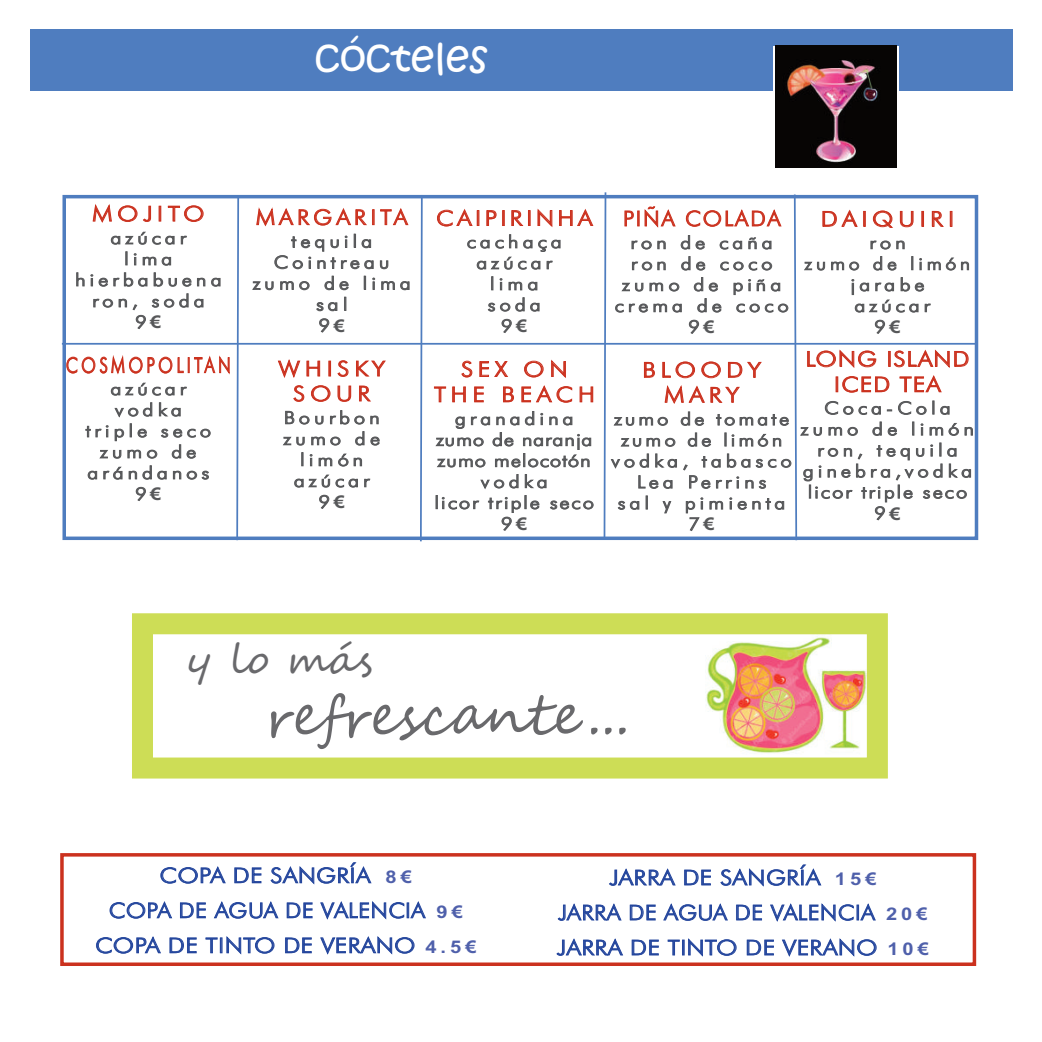
<style>
.page{position:relative;width:1042px;height:1042px;background:#fff}
.page>*{position:absolute;margin:0;border:0;box-sizing:border-box;transform-origin:0 0}
.t1{font:56px "Segoe Script";color:#69696c}
.t2{font:42px "Kristen ITC";color:#fff}
.t3{font:42px "Segoe Script";color:#69696c}
.t4{font:300 21px/35px "Futura BT";letter-spacing:.015em;color:#24469d;text-align:center;scale:1.15 1}
.t5{font:300 21px/24.8px "Futura BT";letter-spacing:.185em;color:#cb311e;text-align:center;scale:1.15 1}
.t6{font:300 21px/25.4px "Futura BT";letter-spacing:.05em;color:#cb311e;text-align:center;scale:1.15 1}
.t7{font:300 21px/25.4px "Futura BT";letter-spacing:.21em;color:#cb311e;text-align:center;scale:1.15 1}
.t8{font:300 21px "Futura BT";letter-spacing:.185em;color:#cb311e;scale:.8 1}
.t9{font:300 21px "Futura BT";letter-spacing:.155em;color:#cb311e;scale:1.15 1}
.t10{font:300 21px "Futura BT";letter-spacing:.085em;color:#cb311e;scale:1.05 1}
.t11{font:300 21px "Futura BT";letter-spacing:.185em;color:#cb311e;scale:1.1 1}
.t12{font:300 17.5px/21px "Futura BT";letter-spacing:.2em;color:#57585a;text-align:center;scale:1.15 1}
.t13{font:300 17.5px/21px "Futura BT";letter-spacing:.09em;color:#57585a;text-align:center;scale:1.15 1}
.s1{font-family:"Arial";font-weight:700}
.s2{font-family:"Arial";font-weight:700;font-size:17.5px;color:#4f60ab}
</style>
<div class="page">
<div style="left:30px;top:30px;width:982px;height:61px;background:#4f7dbf"></div>
<div style="left:62px;top:195px;width:916px;height:345px;border:4px solid #4f7dbf"></div>
<svg style="left:235px;top:195px;width:5px;height:346px"></svg>
<svg style="left:419px;top:194px;width:4px;height:348px"></svg>
<svg style="left:603px;top:192px;width:4px;height:347px"></svg>
<svg style="left:793px;top:194px;width:5px;height:347px"></svg>
<hr style="left:62px;top:343px;width:916px;height:2px;background:#4f7dbf">
<div style="left:60px;top:853px;width:916px;height:113px;border:4px solid #cb311e"></div>
<img style="left:706px;top:635px;width:160px;height:118px">
<div style="left:773px;top:46px;width:126px;height:122px;background:#fff"></div>
<img style="left:775px;top:46px;width:122px;height:122px">
<div style="left:132px;top:613px;width:756px;height:165px;border:21px solid #cddd56"></div>
<h2 class="t2" style="left:315px;top:34px;width:175px">cócteles</h2>
<p class="t5" style="left:92px;top:201px;width:99px">MOJITO</p>
<p class="t12" style="left:75px;top:227px;width:129px">azúcar<br>lima hierbabuena ron, soda<br>9<span class="s1">€</span></p>
<p class="t8" style="left:66px;top:353px;width:207px">COSMOPOLITAN</p>
<p class="t12" style="left:86px;top:378px;width:111px">azúcar vodka triple seco zumo de arándanos<br>9<span class="s1">€</span></p>
<p class="t11" style="left:256px;top:205px;width:139px">MARGARITA</p>
<p class="t12" style="left:253px;top:231px;width:139px">tequila<br>Cointreau zumo de lima sal<br>9<span class="s1">€</span></p>
<p class="t5" style="left:278px;top:356px;width:94px">WHISKY<br>SOUR</p>
<p class="t12" style="left:283px;top:407px;width:86px">Bourbon zumo de limón azúcar<br>9<span class="s1">€</span></p>
<p class="t9" style="left:436px;top:206px;width:137px">CAIPIRINHA</p>
<p class="t12" style="left:467px;top:231px;width:84px">cachaça azúcar lima soda<br>9<span class="s1">€</span></p>
<p class="t7" style="left:434px;top:356px;width:141px">SEX ON<br>THE BEACH</p>
<p class="t13" style="left:434px;top:408px;width:140px">granadina zumo de naranja zumo melocotón vodka<br>licor triple seco<br>9<span class="s1">€</span></p>
<p class="t10" style="left:623px;top:206px;width:152px">PIÑA COLADA</p>
<p class="t12" style="left:615px;top:232px;width:153px">ron de caña ron de coco zumo de piña crema de coco<br>9<span class="s1">€</span></p>
<p class="t5" style="left:642px;top:358px;width:105px">BLOODY<br>MARY</p>
<p class="t12" style="left:611px;top:408px;width:158px">zumo de tomate zumo de limón vodka, tabasco<br>Lea Perrins<br>sal y pimienta<br>7<span class="s1">€</span></p>
<p class="t5" style="left:821px;top:207px;width:117px">DAIQUIRI</p>
<p class="t12" style="left:804px;top:232px;width:145px">ron<br>zumo de limón jarabe<br>azúcar<br>9<span class="s1">€</span></p>
<p class="t6" style="left:805px;top:346px;width:144px">LONG ISLAND<br>ICED TEA</p>
<p class="t12" style="left:800px;top:398px;width:152px">Coca-Cola zumo de limón ron, tequila ginebra,vodka licor triple seco<br>9<span class="s1">€</span></p>
<h2 class="t3" style="left:187px;top:635px;width:188px">y lo más</h2>
<h1 class="t1" style="left:265px;top:683px;width:366px">refrescante...</h1>
<p class="t4" style="left:95px;top:858px;width:333px">COPA DE SANGRÍA <span class="s2">8 €<br></span>COPA DE AGUA DE VALENCIA <span class="s2">9 €<br></span>COPA DE TINTO DE VERANO <span class="s2">4 . 5 €</span></p>
<p class="t4" style="left:557px;top:860px;width:325px">JARRA DE SANGRÍA <span class="s2">1 5 €<br></span>JARRA DE AGUA DE VALENCIA <span class="s2">2 0 €<br></span>JARRA DE TINTO DE VERANO <span class="s2">1 0 €</span></p>
</div>
